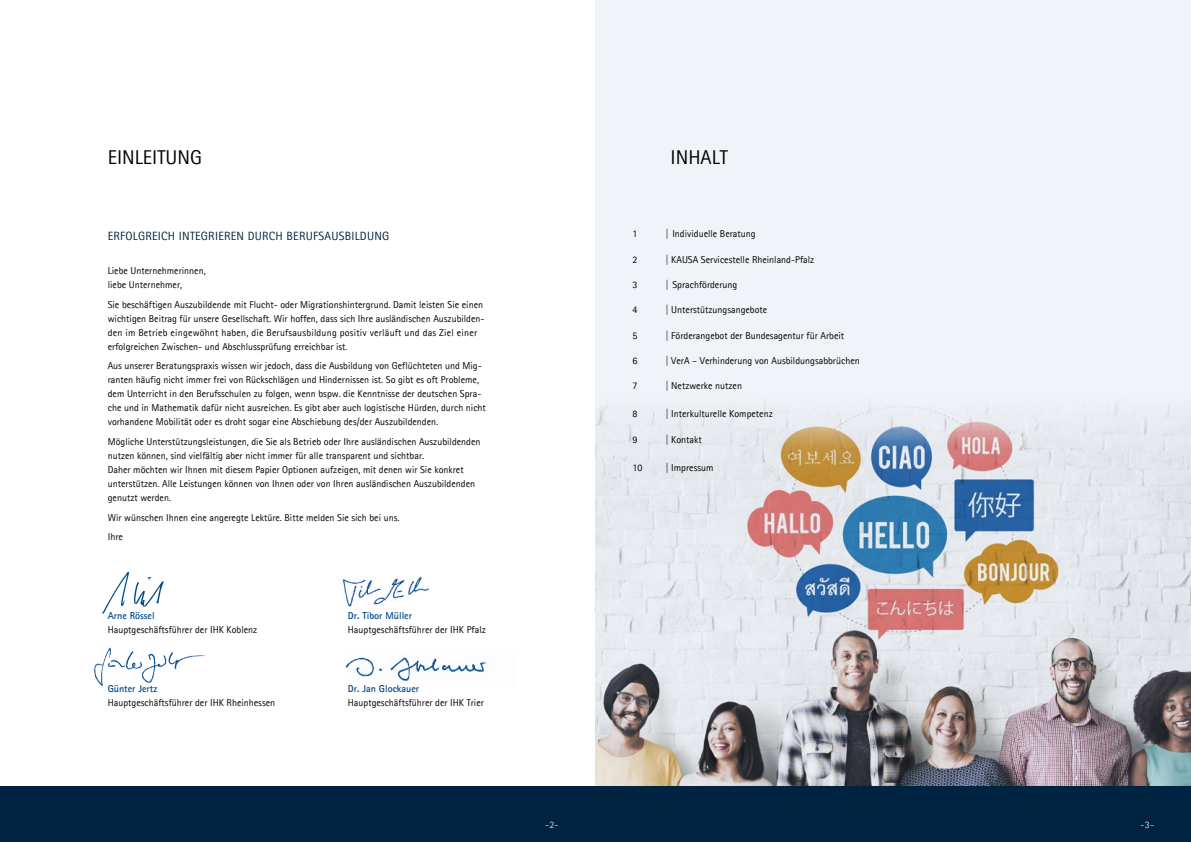
<style>
.page{position:relative;width:1191px;height:842px;background:#fff}
.page>*{position:absolute;margin:0;border:0;box-sizing:border-box;transform-origin:0 0}
.t1{font:20px "Agfa Rotis Sans Serif";color:#000}
.t2{font:12px "Agfa Rotis Sans Serif";letter-spacing:.02em;color:#002341}
.t3{font:10px/14px "Agfa Rotis Sans Serif";color:#000}
.t4{font:700 10px "Agfa Rotis Sans Serif";color:#004988}
.t5{font:10px "Agfa Rotis Sans Serif";color:#ced9e6}
</style>
<div class="page">
<div style="left:595px;top:0;width:596px;height:787px;background:#f0f3f8"></div>
<img style="left:595px;top:403px;width:596px;height:384px">
<img style="left:345px;top:657px;width:143px;height:24px">
<svg style="left:102px;top:572px;width:62px;height:42px"></svg>
<img style="left:342px;top:576px;width:87px;height:31px">
<img style="left:94px;top:648px;width:112px;height:37px">
<div style="left:0;top:787px;width:604px;height:55px;background:#002341"></div>
<div style="left:587px;top:787px;width:604px;height:55px;background:#002341"></div>
<h1 class="t1" style="left:108px;top:145px;width:96px">EINLEITUNG</h1>
<p class="t2" style="left:108px;top:229px;width:78px">Erfolgreich integ</p>
<p class="t2" style="left:208px;top:229px;width:167px">rieren du rch Beru fsausbildung</p>
<p class="t3" style="left:108px;top:263px;width:99px">Liebe Unternehmerinnen, liebe Unternehmer,</p>
<p class="t3" style="left:108px;top:297px;width:378px">Sie beschäftigen Auszubildende mit Flucht- oder Migrationshintergrund. Damit leisten Sie einen wichtigen Beitrag für unsere Gesellschaft. Wir hoffen, dass sich Ihre ausländischen Auszubilden&shy;den im Betrieb eingewöhnt haben, die Berufsausbildung positiv verläuft und das Ziel einer erfolgreichen Zwischen- und Abschlussprüfung erreichbar ist.</p>
<p class="t3" style="left:108px;top:359px;width:380px">Aus unserer Beratungspraxis wissen wir jedoch, dass die Ausbildung von Geflüchteten und Mig&shy;ranten häufig nicht immer frei von Rückschlägen und H indernissen ist. So gibt es oft Probleme, dem Unterricht in den Berufsschulen zu folgen, wenn bspw. die Kenntnisse der deutschen Spra&shy;che und in Mathematik dafür nicht ausreichen. Es gibt aber auch logistische H ürden, durch nicht vorhandene Mobilität oder es droht sogar eine Abschiebung des/der Auszubildenden.</p>
<p class="t3" style="left:108px;top:434px;width:374px">Mögliche Unterstützungsleistungen, die Sie als Betrieb oder Ihre ausländischen Auszubildenden nutzen können, sind vielfältig aber nicht immer für alle transparent und sichtbar.<br>Daher möchten wir Ihnen mit diesem Papier Optionen aufzeigen, mit denen wir Sie konkret unterstützen. Alle Leistungen können von Ihnen oder von Ihren ausländischen Auszubildenden genutzt werden.</p>
<p class="t3" style="left:108px;top:507px;width:293px;line-height:19.7px">Wir wünschen Ihnen eine angeregte Lektüre. Bitte melden Sie sich bei uns.<br>Ihre</p>
<p class="t4" style="left:108px;top:609px;width:48px">Arne Rössel</p>
<p class="t4" style="left:348px;top:609px;width:66px">Dr. Tibor Müller</p>
<p class="t3" style="left:108px;top:622px;width:151px">Hauptgeschäftsführer der IH K Koblenz</p>
<p class="t3" style="left:348px;top:622px;width:139px">Hauptgeschäftsführer der IH K Pfalz</p>
<p class="t4" style="left:108px;top:682px;width:51px">Günter Jertz</p>
<p class="t4" style="left:348px;top:682px;width:73px">Dr. Jan Glockauer</p>
<p class="t3" style="left:108px;top:695px;width:169px">Hauptgeschäftsführer der IH K Rheinhessen</p>
<p class="t3" style="left:348px;top:695px;width:138px">Hauptgeschäftsführer der IH K Trier</p>
<h1 class="t1" style="left:670px;top:145px;width:59px">INHALT</h1>
<p class="t3" style="left:632px;top:227px;width:6px">1</p>
<p class="t3" style="left:665px;top:227px;width:92px">| Individuelle Beratung</p>
<p class="t3" style="left:632px;top:252px;width:6px">2</p>
<p class="t3" style="left:665px;top:252px;width:150px">| KAUSA Servicestelle Rheinland-Pfalz</p>
<p class="t3" style="left:632px;top:278px;width:6px">3</p>
<p class="t3" style="left:665px;top:278px;width:73px">| Sprachförderung</p>
<p class="t3" style="left:632px;top:303px;width:6px">4</p>
<p class="t3" style="left:665px;top:303px;width:103px">| Unterstützungsangebote</p>
<p class="t3" style="left:632px;top:328px;width:6px">5</p>
<p class="t3" style="left:665px;top:328px;width:180px">| Förderangebot der Bundesagentur für Arbeit</p>
<p class="t3" style="left:632px;top:354px;width:6px">6</p>
<p class="t3" style="left:665px;top:354px;width:196px">| VerA – Verhinderung von Ausbildungsabbrüchen</p>
<p class="t3" style="left:632px;top:379px;width:6px">7</p>
<p class="t3" style="left:665px;top:379px;width:78px">| Netzwerke nutzen</p>
<p class="t3" style="left:632px;top:407px;width:6px">8</p>
<p class="t3" style="left:665px;top:407px;width:109px">| Interkulturelle Kompetenz</p>
<p class="t3" style="left:632px;top:432px;width:6px">9</p>
<p class="t3" style="left:665px;top:432px;width:38px">| Kontakt</p>
<p class="t3" style="left:632px;top:460px;width:11px">10</p>
<p class="t3" style="left:665px;top:460px;width:50px">| Impressum</p>
<p class="t5" style="left:545px;top:819px;width:15px">-2-</p>
<p class="t5" style="left:1140px;top:819px;width:15px">-3-</p>
</div>
